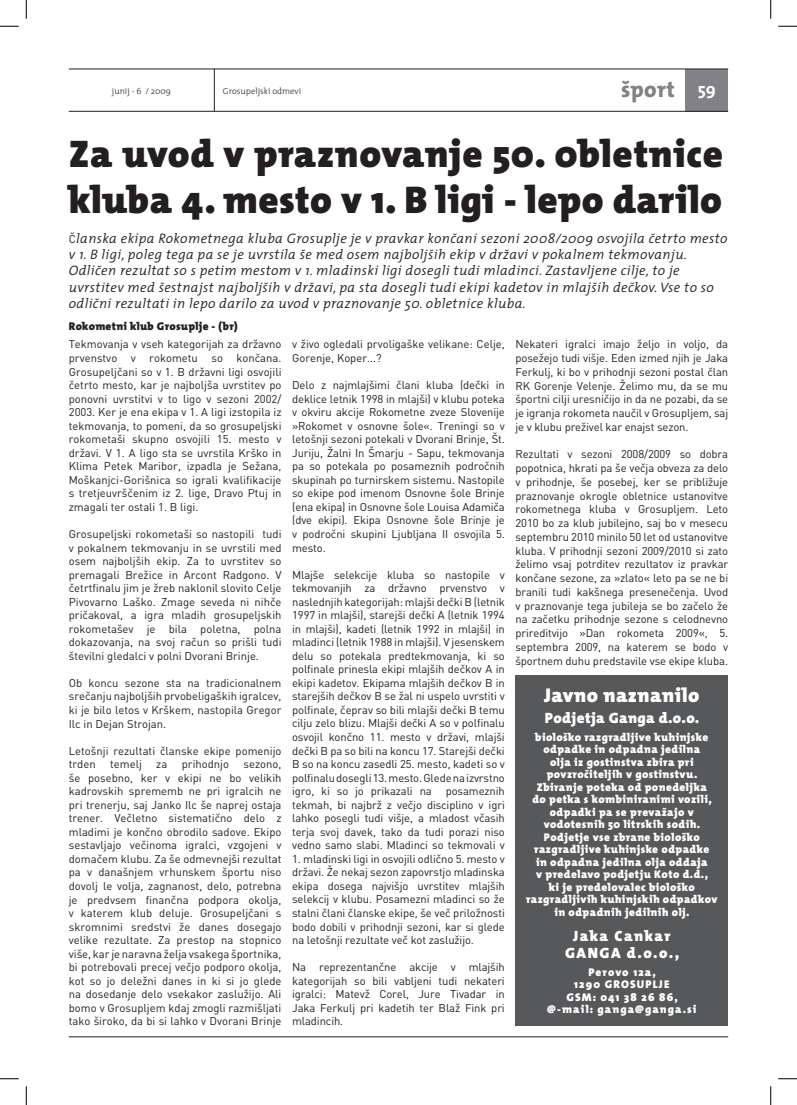
<style>
.page{position:relative;width:797px;height:1105px;background:#fff}
.page>*{position:absolute;margin:0;border:0;box-sizing:border-box;transform-origin:0 0}
.t1{font:38.75px/46.2px "Mixheavy";letter-spacing:.01em;color:#231f20}
.t2{font:22.5px "Mixextrabold";letter-spacing:.01em;color:#808285}
.t3{font:20px "Mixheavy";letter-spacing:.025em;color:#fff}
.t4{font:15px/17.5px "Mixheavy";letter-spacing:.085em;color:#fff;text-align:center}
.t5{font:15px "Mixheavy";letter-spacing:.025em;color:#fff}
.t6{font:13.75px/16.2px "Mixsemilightitalic";letter-spacing:.03em;color:#231f20}
.t7{font:11.25px/13.5px "DIN Regular EU";color:#231f20;text-align:justify}
.t8{font:11.25px/12.5px "Mixheavy";letter-spacing:.04em;color:#fff;text-align:center}
.t9{font:11.25px/12.5px "Mixheavy";letter-spacing:.1em;color:#fff;text-align:center}
.t10{font:11.25px "Mixheavy";letter-spacing:.025em;color:#231f20}
.t11{font:8.75px "Mixlight";color:#231f20}
.s1{font-family:"Mixbold";font-size:17.5px;color:#fff}
.s2{font-family:"DIN Regular EU";font-size:11.25px}
</style>
<div class="page">
<hr style="left:69px;top:1037px;width:659px;height:1px;background:#231f20">
<div style="left:685px;top:69px;width:43px;height:42px;background:#808285"></div>
<hr style="left:69px;top:111px;width:659px;height:1px;background:#231f20">
<hr style="left:214px;top:69px;width:1px;height:42px;background:#231f20">
<hr style="left:69px;top:69px;width:659px;height:1px;background:#231f20">
<div style="left:515px;top:675px;width:213px;height:350px;background:#57585a"></div>
<svg style="left:0;top:25px;width:19px;height:2px"></svg>
<svg style="left:778px;top:25px;width:19px;height:2px"></svg>
<svg style="left:0;top:1078px;width:19px;height:1px"></svg>
<svg style="left:778px;top:1078px;width:19px;height:1px"></svg>
<svg style="left:25px;top:0;width:2px;height:19px"></svg>
<svg style="left:25px;top:1086px;width:2px;height:19px"></svg>
<svg style="left:770px;top:0;width:1px;height:19px"></svg>
<svg style="left:770px;top:1086px;width:1px;height:19px"></svg>
<p class="t11" style="left:112px;top:84px;width:61px">junij - 6 / 2009</p>
<p class="t11" style="left:223px;top:84px;width:80px">Grosupeljski odmevi</p>
<h2 class="t2" style="left:621px;top:70px;width:96px">šport <span class="s1">59</span></h2>
<h1 class="t1" style="left:69px;top:130px;width:656px">Za uvod v praznovanje 50. 0bletnice kluba 4. mesto v 1. B ligi - lepo darilo</h1>
<p class="t6" style="left:69px;top:230px;width:660px"><span class="s2">Č</span>lanska ekipa Rokometnega kluba Grosuplje je v pravkar končani sezoni 2008/2009 osvojila četrto mesto v 1. B ligi, poleg tega pa se je uvrstila še med osem najboljših ekip v državi v pokalnem tekmovanju.<br>Odličen rezultat so s petim mestom v 1. mladinski ligi dosegli tudi mladinci. Zastavljene cilje, to je uvrstitev med šestnajst najboljših v državi, pa sta dosegli tudi ekipi kadetov in mlajših dečkov. Vse to so odlični rezultati in lepo darilo za uvod v praznovanje 50. obletnice kluba.</p>
<p class="t10" style="left:69px;top:317px;width:170px">Rokometni klub Grosuplje - (br)</p>
<p class="t7" style="left:69px;top:337px;width:214px">Tekmovanja v vseh kategorijah za državno prvenstvo v rokometu so končana.<br>Grosupeljčani so v 1. B državni ligi osvojili četrto mesto, kar je najboljša uvrstitev po ponovni uvrstitvi v to ligo v sezoni 2002/ 2003. Ker je ena ekipa v 1. A ligi izstopila iz tekmovanja, to pomeni, da so grosupeljski rokometaši skupno osvojili 15. mesto v državi. V 1. A ligo sta se uvrstila Krško in Klima Petek Maribor, izpadla je Sežana, Moškanjci-Gorišnica so igrali kvalifikacije s tretjeuvrščenim iz 2. lige, Dravo Ptuj in zmagali ter ostali 1. B ligi.</p>
<p class="t7" style="left:69px;top:527px;width:214px">Grosupeljski rokometaši so nastopili tudi v pokalnem tekmovanju in se uvrstili med osem najboljših ekip. Za to uvrstitev so premagali Brežice in Arcont Radgono. V četrtfinalu jim je žreb naklonil slovito Celje Pivovarno Laško. Zmage seveda ni nihče pričakoval, a igra mladih grosupeljskih rokometašev je bila poletna, polna dokazovanja, na svoj račun so prišli tudi številni gledalci v polni Dvorani Brinje.</p>
<p class="t7" style="left:69px;top:676px;width:214px">Ob koncu sezone sta na tradicionalnem srečanju najboljših prvobeligaških igralcev, ki je bilo letos v Krškem, nastopila Gregor Ilc in Dejan Strojan.</p>
<p class="t7" style="left:69px;top:744px;width:214px">Letošnji rezultati članske ekipe pomenijo trden</p>
<p class="t7" style="left:515px;top:337px;width:214px">Nekateri igralci imajo željo in voljo, da posežejo tudi višje. Eden izmed njih je Jaka Ferkulj, ki bo v prihodnji sezoni postal član RK Gorenje Velenje. Želimo mu, da se mu športni cilji uresničijo in da ne pozabi, da se je igranja rokometa naučil v Grosupljem, saj je v klubu preživel kar enajst sezon.</p>
<p class="t7" style="left:515px;top:447px;width:214px">Rezultati v sezoni 2008/2009 so dobra popotnica, hkrati pa še večja obveza za delo v prihodnje, še posebej, ker se približuje praznovanje okrogle obletnice ustanovitve rokometnega kluba v Grosupljem. Leto 2010 bo za klub jubilejno, saj bo v mesecu septembru 2010 minilo 50 let od ustanovitve kluba. V prihodnji sezoni 2009/2010 si zato želimo vsaj potrditev rezultatov iz pravkar končane sezone, za »zlato« leto pa se ne bi branili tudi kakšnega presenečenja. Uvod v praznovanje tega jubileja se bo začelo že na začetku prihodnje sezone s celodnevno prireditvijo »Dan rokometa 2009«, 5. septembra 2009, na katerem se bodo v športnem duhu predstavile vse ekipe kluba.</p>
<h3 class="t3" style="left:544px;top:678px;width:157px">Javno naznanilo</h3>
<h3 class="t5" style="left:545px;top:705px;width:156px">Podjetja Ganga d.o.o.</h3>
<p class="t8" style="left:526px;top:730px;width:193px">biološko razgradljive kuhinjske odpadke in odpadna jedilna<br>olja iz gostinstva zbira pri povzročiteljih v gostinstvu.<br>Zbiranje poteka od ponedeljka<br>do petka s kombiniranimi vozili, odpadki pa se prevažajo v vodotesnih 50 litrskih sodih.<br>Podjetje vse zbrane biološko razgradljive kuhinjske odpadke<br>in odpadna jedilna olja oddaja<br>v predelavo podjetju Koto d.d.,<br>ki je predelovalec biološko razgradljivih kuhinjskih odpadkov in odpadnih jedilnih olj.</p>
<h3 class="t4" style="left:565px;top:926px;width:116px">Jaka Cankar<br>GANGA d.o.o.,</h3>
<p class="t9" style="left:547px;top:965px;width:151px">Perovo 12a,<br>1290 GROSUPLJE<br>GSM: 041 38 26 86, @-mail: ganga@ganga.si</p>
<p class="t7" style="left:292px;top:337px;width:214px">v živo ogledali prvoligaške velikane: Celje,<br>Gorenje, Koper...?</p>
<p class="t7" style="left:292px;top:378px;width:214px">Delo z najmlajšimi člani kluba (dečki in deklice letnik 1998 in mlajši) v klubu poteka v okviru akcije Rokometne zveze Slovenije »Rokomet v osnovne šole«. Treningi so v letošnji sezoni potekali v Dvorani Brinje, Št.<br>Juriju, Žalni In Šmarju - Sapu, tekmovanja pa so potekala po posameznih področnih skupinah po turnirskem sistemu. Nastopile so ekipe pod imenom Osnovne šole Brinje (ena ekipa) in Osnovne šole Louisa Adamiča (dve ekipi). Ekipa Osnovne šole Brinje je v področni skupini Ljubljana II osvojila 5. mesto.</p>
<p class="t7" style="left:292px;top:568px;width:214px">Mlajše selekcije kluba so nastopile v tekmovanjih za državno prvenstvo v naslednjih kategorijah: mlajši dečki B (letnik 1997 in mlajši), starejši dečki A (letnik 1994 in mlajši), kadeti (letnik 1992 in mlajši) in mladinci (letnik 1988 in mlajši). V jesenskem delu so potekala predtekmovanja, ki so polfinale prinesla ekipi mlajših dečkov A in ekipi kadetov. Ekipama mlajših dečkov B in starejših dečkov B se žal ni uspelo uvrstiti v polfinale, čeprav so bili mlajši dečki B temu cilju zelo blizu. Mlajši dečki A so v polfinalu osvojil končno 11. mesto v državi, mlajši dečki B pa so bili na koncu 17. Starejši dečki B so na koncu zasedli 25. mesto, kadeti so v polfinaludosegli13.mesto.Gledenaizvrstno igro, ki so jo prikazali na posameznih tekmah, bi najbrž z večjo disciplino v igri lahko posegli tudi višje, a mladost včasih terja svoj davek, tako da tudi porazi niso vedno samo slabi. Mladinci so tekmovali v</p>
<p class="t7" style="left:292px;top:852px;width:214px">1. mladinski ligi in osvojili odlično 5. mesto v državi. Že nekaj sezon zapovrstjo mladinska ekipa dosega najvišjo uvrstitev mlajših selekcij v klubu. Posamezni mladinci so že stalni člani članske ekipe, še več priložnosti bodo dobili v prihodnji sezoni, kar si glede na letošnji rezultate več kot zaslužijo.</p>
<p class="t7" style="left:292px;top:960px;width:214px">Na reprezentančne akcije v mlajših kategorijah so bili vabljeni tudi nekateri igralci: Matevž Corel, Jure Tivadar in Jaka Ferkulj pri kadetih ter Blaž Fink pri mladincih.</p>
<p class="t7" style="left:110px;top:757px;width:33px">temelj</p>
<p class="t7" style="left:156px;top:757px;width:13px">za</p>
<p class="t7" style="left:182px;top:757px;width:49px">prihodnjo</p>
<p class="t7" style="left:69px;top:757px;width:214px;text-indent:175px">sezono, še posebno, ker v ekipi ne bo velikih kadrovskih sprememb ne pri igralcih ne pri trenerju, saj Janko Ilc še naprej ostaja trener. Večletno sistematično delo z mladimi je končno obrodilo sadove. Ekipo sestavljajo večinoma igralci, vzgojeni v domačem klubu. Za še odmevnejši rezultat pa v današnjem vrhunskem športu niso dovolj le volja, zagnanost, delo, potrebna je predvsem finančna podpora okolja, v katerem klub deluje. Grosupeljčani s skromnimi sredstvi že danes dosegajo velike rezultate. Za prestop na stopnico više, kar je naravna želja vsakega športnika, bi potrebovali precej večjo podporo okolja, kot so jo deležni danes in ki si jo glede na dosedanje delo vsekakor zaslužijo. Ali bomo v Grosupljem kdaj zmogli razmišljati tako široko, da bi si lahko v Dvorani Brinje</p>
</div>
